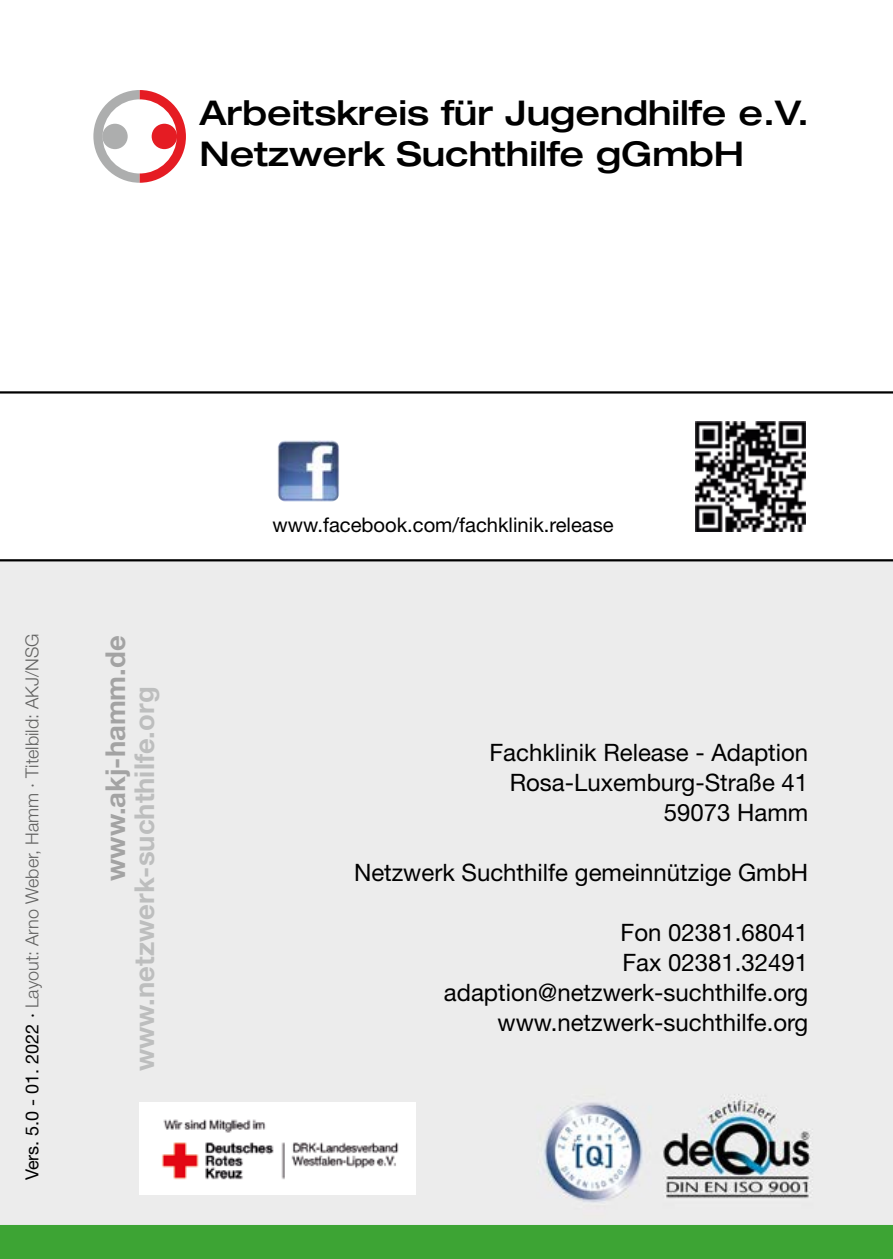
<style>
.page{position:relative;width:893px;height:1259px;background:#fff}
.page>*{position:absolute;margin:0;border:0;box-sizing:border-box;transform-origin:0 0}
.t1{font:500 expanded 34.2px/40.8px "Helvetica Neue";color:#000}
.t2{font:700 27.3px "Helvetica Neue";color:#bdbebe}
.t3{font:700 27.3px "Helvetica Neue";color:#a3a3a3}
.t4{font:24px/30px "Helvetica Neue";color:#000;text-align:right}
.t5{font:20.1px "Helvetica Neue";color:#000}
.t6{font:300 18px "Helvetica Neue";color:#636362}
.s1{font-weight:400;color:#000}
</style>
<div class="page">
<div style="left:0;top:561px;width:893px;height:698px;background:#ececec"></div>
<img style="left:287px;top:1094px;width:524px;height:109px">
<hr style="left:0;top:391px;width:893px;height:2px;background:#000">
<hr style="left:0;top:559px;width:893px;height:2px;background:#000">
<div style="left:0;top:1225px;width:893px;height:34px;background:#3da434"></div>
<img style="left:696px;top:421px;width:109px;height:110px">
<img style="left:278px;top:440px;width:61px;height:61px">
<img style="left:140px;top:1102px;width:275px;height:92px">
<svg style="left:93px;top:90px;width:93px;height:93px"></svg>
<h1 class="t1" style="left:199px;top:91px;width:611px">Arbeitskreis für Jugendhilfe e.V.<br>Netzwerk Suchthilfe gGmbH</h1>
<p class="t6" style="left:21px;top:1180px;width:548px;rotate:-90deg"><span class="s1">Vers. 5.0 - 01. 2022 ·</span> Layout: Arno Weber, Hamm · Titelbild: AKJ/NSG</p>
<p class="t3" style="left:98px;top:881px;width:247px;rotate:-90deg">www.akj-hamm.de</p>
<p class="t2" style="left:128px;top:1071px;width:386px;rotate:-90deg">www.netzwerk-suchthilfe.org</p>
<p class="t5" style="left:273px;top:513px;width:343px">www.facebook.com/fachklinik.release</p>
<p class="t4" style="left:489px;top:737px;width:320px">Fachklinik Release - Adaption<br>Rosa-Luxemburg-Straße 41<br>59073 Hamm</p>
<p class="t4" style="left:354px;top:857px;width:456px">Netzwerk Suchthilfe gemeinnützige GmbH</p>
<p class="t4" style="left:444px;top:917px;width:366px">Fon 02381.68041<br>Fax 02381.32491 adaption@netzwerk-suchthilfe.org www.netzwerk-suchthilfe.org</p>
</div>
